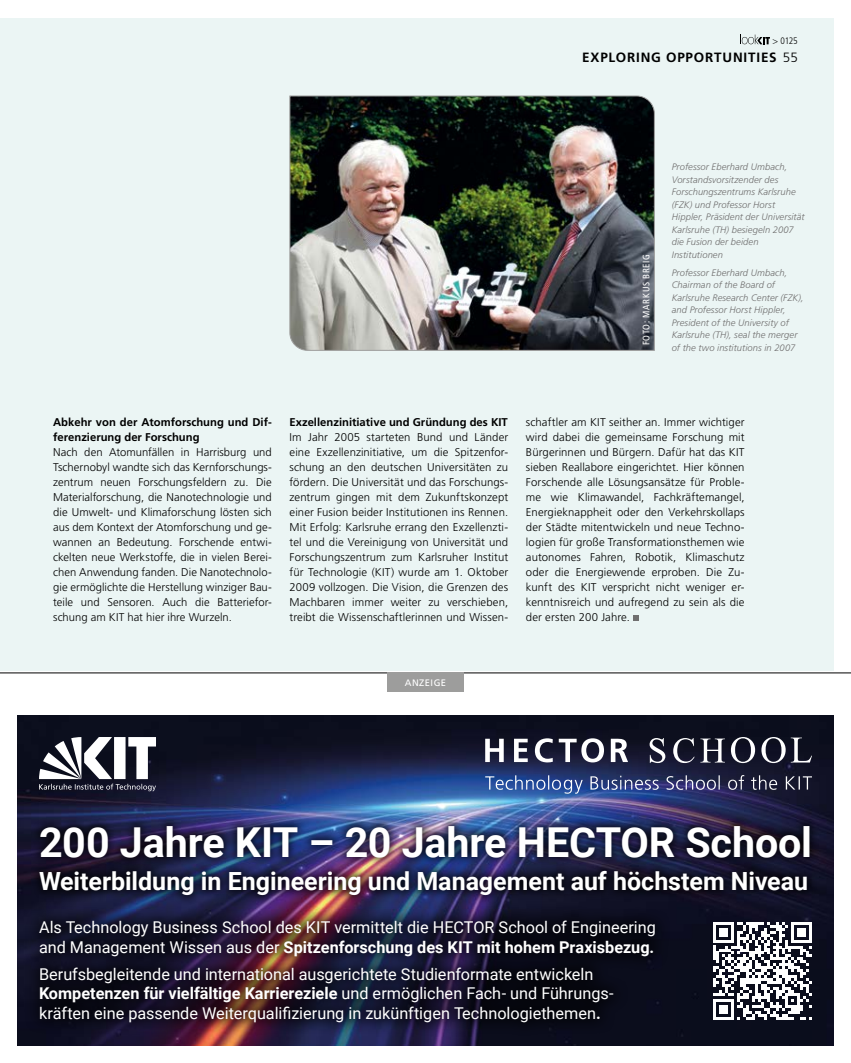
<style>
.page{position:relative;width:851px;height:1063px;background:#fff}
.page>*{position:absolute;margin:0;border:0;box-sizing:border-box;transform-origin:0 0}
.t1{font:700 41.25px "Roboto";letter-spacing:-.005em;color:#fff}
.t2{font:700 25px "Roboto";color:#fff}
.t3{font:16.25px/19.5px "Roboto";color:#fff}
.t4{font:700 13.5px "Frutiger";letter-spacing:.06em;color:#000}
._5__Fließtext_DE{font:300 11.25px/15px "Frutiger";letter-spacing:.005em;color:#000;text-align:justify}
._5__Zwischenheadline_DE_-_Bold{font:700 11.25px/15px "Frutiger";color:#000}
._5__Fließtext_DE-2{font:700 11.25px "Frutiger";color:#000}
._7__BU_DE_schwarz{font:italic 300 9.38px/12.5px "Frutiger";letter-spacing:.01em;color:#706f6f}
.t5{font:condensed 9.38px "Frutiger";letter-spacing:.07em;color:#fff}
.t6{font:9.38px "Frutiger";letter-spacing:.05em;color:#fff}
.t7{font:300 condensed 9.38px "Frutiger";color:#000}
.s1{font-weight:300}
.s2{font-weight:700}
</style>
<div class="page">
<div style="left:0;top:18px;width:833px;height:1026px;background:#ebf5f4"></div>
<div style="left:0;top:672px;width:850px;height:391px;background:#fff"></div>
<img style="left:289px;top:95px;width:366px;height:256px">
<hr style="left:0;top:673px;width:850px;height:1px;background:#000">
<div style="left:387px;top:673px;width:76px;height:19px;background:#9d9d9c"></div>
<div style="left:359px;top:672px;width:45px;height:44px;border:1px solid #fff"></div>
<svg style="left:633px;top:615px;width:5px;height:6px"></svg>
<img style="left:18px;top:716px;width:815px;height:329px">
<svg style="left:39px;top:737px;width:117px;height:54px"></svg>
<svg style="left:485px;top:737px;width:326px;height:57px;background:#424967"></svg>
<div style="left:30px;top:861px;width:786px;height:44px;background:#000;opacity:.75"></div>
<div style="left:31px;top:816px;width:788px;height:50px;background:#000;opacity:.75"></div>
<div style="left:24px;top:905px;width:646px;height:132px;background:#000;opacity:.75"></div>
<svg style="left:713px;top:922px;width:98px;height:98px"></svg>
<svg style="left:740px;top:35px;width:29px;height:9px"></svg>
<p class="t7" style="left:772px;top:36px;width:27px">&gt; 0125</p>
<p class="t4" style="left:582px;top:49px;width:217px">EXPLORING OPPORTUNITIES <span class="s1">55</span></p>
<p class="t5" style="left:640px;top:345px;width:93px;rotate:-90deg">FOTO: MARKUS BREIG</p>
<p class="_7__BU_DE_schwarz" style="left:671px;top:161px;width:134px">Professor Eberhard Umbach,<br>Vorstandsvorsitzender des<br>Forschungszentrums Karlsruhe (FZK) und Professor Horst<br>Hippler, Präsident der Universität<br>Karlsruhe (TH) besiegeln 2007 die Fusion der beiden<br>Institutionen</p>
<p class="_7__BU_DE_schwarz" style="left:671px;top:266px;width:133px">Professor Eberhard Umbach,<br>Chairman of the Board of<br>Karlsruhe Research Center (FZK), and Professor Horst Hippler,<br>President of the University of<br>Karlsruhe (TH), seal the merger of the two institutions in 2007</p>
<p class="_5__Zwischenheadline_DE_-_Bold" style="left:53px;top:414px;width:220px">Abkehr von der Atomforschung und Dif&shy;ferenzierung der Forschung</p>
<p class="_5__Fließtext_DE" style="left:53px;top:444px;width:220px">Nach den Atomunfällen in Harrisburg und Tschernobyl wandte sich das Kernforschungs&shy;zentrum neuen Forschungsfeldern zu. Die Materialforschung, die Nanotechnologie und die Umwelt- und Klimaforschung lösten sich aus dem Kontext der Atomforschung und ge&shy;wannen an Bedeutung. Forschende entwi&shy;ckelten neue Werkstoffe, die in vielen Berei&shy;chen Anwendung fanden. Die Nanotechnolo&shy;gie ermöglichte die Herstellung winziger Bau&shy;teile und Sensoren. Auch die Batteriefor&shy;schung am KIT hat hier ihre Wurzeln.</p>
<p class="_5__Fließtext_DE-2" style="left:289px;top:415px;width:220px">Exzellenzinitiative und Gründung des KIT</p>
<p class="_5__Fließtext_DE" style="left:289px;top:429px;width:220px">Im Jahr 2005 starteten Bund und Länder eine Exzellenzinitiative, um die Spitzenfor&shy;schung an den deutschen Universitäten zu fördern. Die Universität und das Forschungs&shy;zentrum gingen mit dem Zukunftskonzept einer Fusion beider Institutionen ins Rennen.<br>Mit Erfolg: Karlsruhe errang den Exzellenzti&shy;tel und die Vereinigung von Universität und Forschungszentrum zum Karlsruher Institut für Technologie (KIT) wurde am 1. Oktober 2009 vollzogen. Die Vision, die Grenzen des Machbaren immer weiter zu verschieben, treibt die Wissenschaftlerinnen und Wissen-</p>
<p class="_5__Fließtext_DE" style="left:526px;top:414px;width:220px">schaftler am KIT seither an. Immer wichtiger wird dabei die gemeinsame Forschung mit Bürgerinnen und Bürgern. Dafür hat das KIT sieben Reallabore eingerichtet. Hier können Forschende alle Lösungsansätze für Proble&shy;me wie Klimawandel, Fachkräftemangel, Energieknappheit oder den Verkehrskollaps der Städte mitentwickeln und neue Techno&shy;logien für große Transformationsthemen wie autonomes Fahren, Robotik, Klimaschutz oder die Energiewende erproben. Die Zu&shy;kunft des KIT verspricht nicht weniger er&shy;kenntnisreich und aufregend zu sein als die der ersten 200 Jahre.</p>
<p class="t6" style="left:405px;top:677px;width:43px">ANZEIGE</p>
<h1 class="t1" style="left:39px;top:813px;width:774px">200 Jahre KIT – 20 Jahre HECTOR School</h1>
<h2 class="t2" style="left:39px;top:864px;width:770px">Weiterbildung in Engineering und Management auf höchstem Niveau</h2>
<h3 class="t3" style="left:39px;top:917px;width:618px">Als Technology Business School des KIT vermittelt die HECTOR School of Engineering and Management Wissen aus der <span class="s2">Spitzenforschung des KIT mit hohem Praxisbezug.</span></h3>
<p class="t3" style="left:39px;top:963px;width:576px">Berufsbegleitende und international ausgerichtete Studienformate entwickeln<br><span class="s2">Kompetenzen für vielfältige Karriereziele</span> und ermöglichen Fach- und Führungs&shy;kräften eine passende Weiterqualifizierung in zukünftigen Technologiethemen<span class="s2">.</span></p>
</div>
